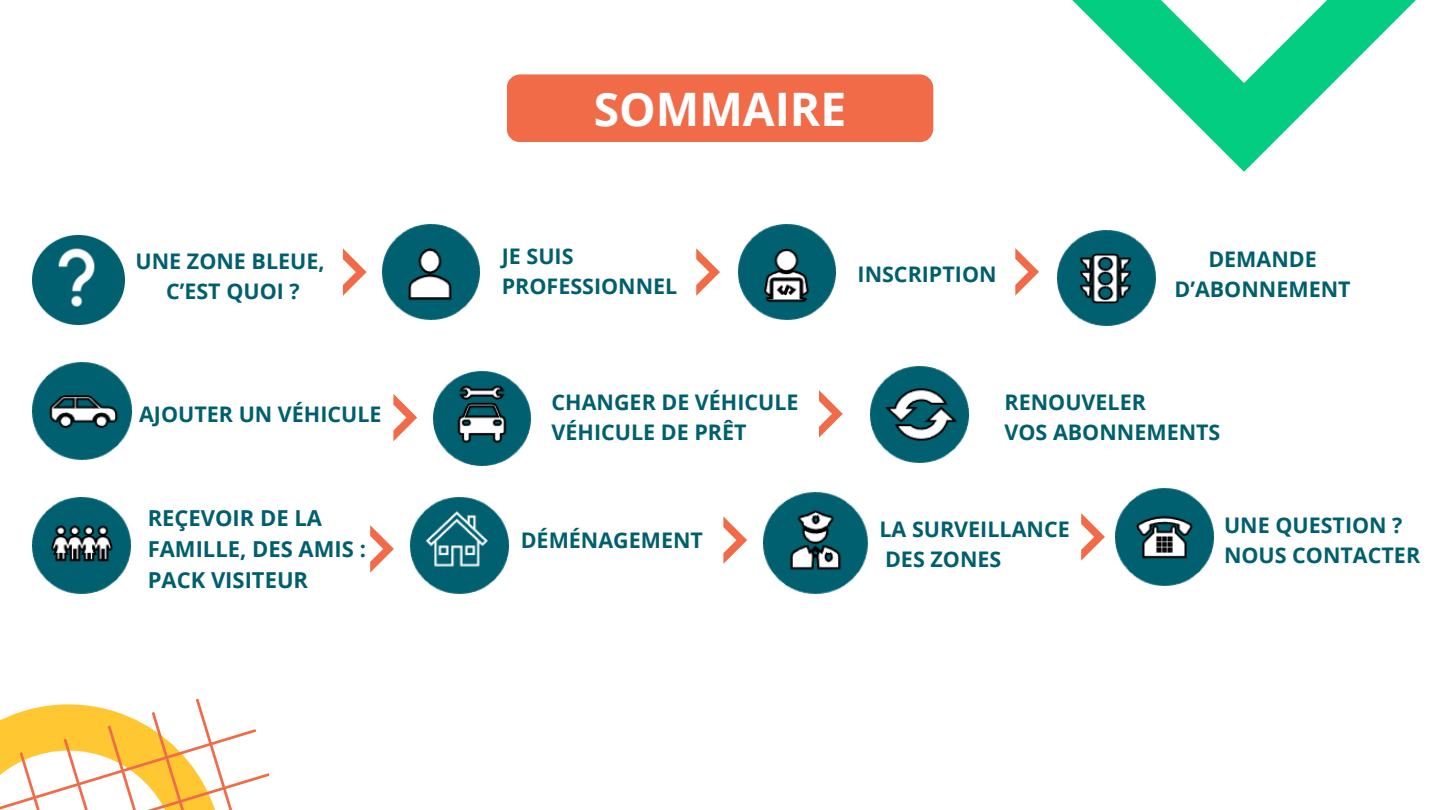
<style>
.page{position:relative;width:1440px;height:810px;background:#fff}
.page>*{position:absolute;margin:0;border:0;box-sizing:border-box;transform-origin:0 0}
.t1{font:700 46.1px "Open Sans";color:#fff}
.t2{font:700 22px/30.8px "Open Sans";color:#005f6e}
.t3{font:700 21.5px "Open Sans";color:#005f6e}
</style>
<div class="page">
<div style="left:507px;top:74px;width:426px;height:68px;background:#f16b49;border-radius:14px"></div>
<svg style="left:1072px;top:0;width:344px;height:172px"></svg>
<svg style="left:0;top:699px;width:270px;height:111px"></svg>
<svg style="left:696px;top:248px;width:24px;height:48px"></svg>
<svg style="left:393px;top:394px;width:24px;height:47px"></svg>
<svg style="left:343px;top:248px;width:24px;height:48px"></svg>
<img style="left:382px;top:224px;width:97px;height:96px">
<img style="left:738px;top:224px;width:97px;height:96px">
<img style="left:1057px;top:230px;width:99px;height:96px">
<svg style="left:1015px;top:248px;width:24px;height:47px"></svg>
<img style="left:33px;top:362px;width:98px;height:98px">
<img style="left:434px;top:371px;width:97px;height:95px">
<img style="left:870px;top:366px;width:99px;height:97px">
<img style="left:33px;top:497px;width:98px;height:97px">
<img style="left:410px;top:497px;width:99px;height:97px">
<svg style="left:819px;top:390px;width:24px;height:47px"></svg>
<img style="left:764px;top:492px;width:104px;height:102px">
<svg style="left:370px;top:525px;width:24px;height:47px"></svg>
<svg style="left:1081px;top:513px;width:24px;height:47px"></svg>
<img style="left:1115px;top:488px;width:99px;height:98px">
<img style="left:33px;top:235px;width:91px;height:90px">
<svg style="left:723px;top:516px;width:24px;height:48px"></svg>
<p class="t3" style="left:136px;top:246px;width:191px">UNE ZONE BLEUE,</p>
<p class="t3" style="left:166px;top:276px;width:135px">C’EST QUOI ?</p>
<p class="t3" style="left:139px;top:399px;width:244px">AJOUTER UN VÉHICULE</p>
<p class="t2" style="left:148px;top:502px;width:220px">REÇEVOIR DE LA<br>FAMILLE, DES AMIS :</p>
<p class="t2" style="left:148px;top:564px;width:162px">PACK VISITEUR</p>
<p class="t1" style="left:594px;top:76px;width:254px">SOMMAIRE</p>
<p class="t3" style="left:502px;top:241px;width:73px">JE SUIS</p>
<p class="t3" style="left:502px;top:271px;width:177px">PROFESSIONNEL</p>
<p class="t3" style="left:552px;top:387px;width:249px">CHANGER DE VÉHICULE</p>
<p class="t3" style="left:552px;top:417px;width:196px">VÉHICULE DE PRÊT</p>
<p class="t3" style="left:858px;top:259px;width:141px">INSCRIPTION</p>
<p class="t3" style="left:1208px;top:244px;width:110px">DEMANDE</p>
<p class="t3" style="left:1174px;top:274px;width:178px">D’ABONNEMENT</p>
<p class="t3" style="left:1005px;top:387px;width:143px">RENOUVELER</p>
<p class="t3" style="left:1005px;top:417px;width:217px">VOS ABONNEMENTS</p>
<p class="t3" style="left:521px;top:525px;width:184px">DÉMÉNAGEMENT</p>
<p class="t3" style="left:880px;top:514px;width:192px">LA SURVEILLANCE</p>
<p class="t3" style="left:885px;top:544px;width:118px">DES ZONES</p>
<p class="t3" style="left:1224px;top:510px;width:180px">UNE QUESTION ?</p>
<p class="t3" style="left:1224px;top:540px;width:198px">NOUS CONTACTER</p>
</div>
